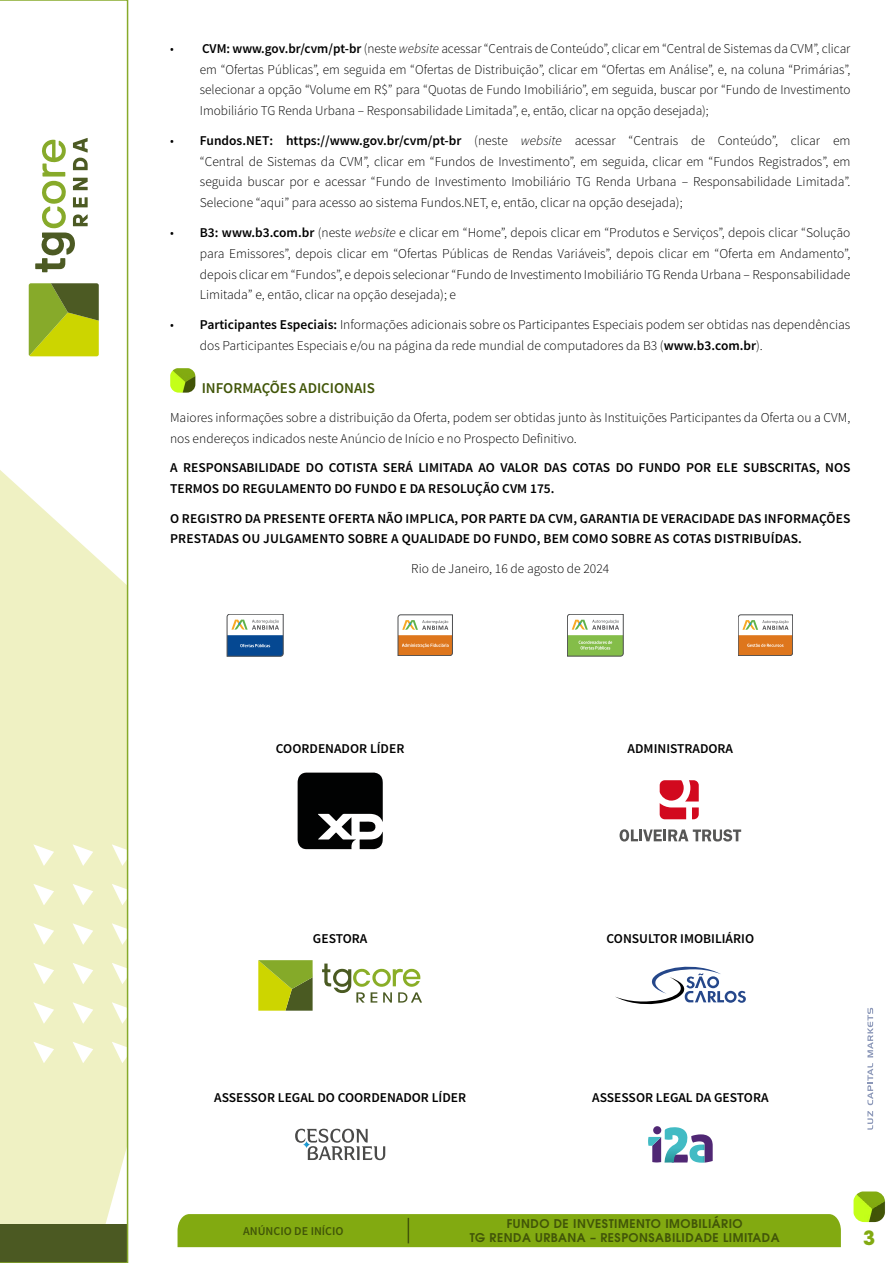
<style>
.page{position:relative;width:893px;height:1263px;background:#fff}
.page>*{position:absolute;margin:0;border:0;box-sizing:border-box;transform-origin:0 0}
.t1{font:700 19.5px "ITC Avant Garde Pro";color:#82aa11}
.t2{font:600 15px "Source Sans Pro";color:#415508}
.t3{font:300 13.5px/20.9px "Source Sans Pro";color:#000;text-align:justify}
.t4{font:600 13.5px/20.9px "Source Sans Pro";color:#000}
.t5{font:600 12px/14.4px "ITC Avant Garde Pro";letter-spacing:.04em;color:#415508;text-align:center}
.t6{font:600 12px "Source Sans Pro";color:#415508}
.s1{font-weight:600}
.s2{font-style:italic}
</style>
<div class="page">
<img style="left:853px;top:1191px;width:32px;height:31px">
<div style="left:178px;top:1214px;width:663px;height:33px;background:#82aa11"></div>
<svg style="left:0;top:0;width:128px;height:1263px"></svg>
<svg style="left:867px;top:1111px;width:6px;height:19px"></svg>
<svg style="left:867px;top:1063px;width:6px;height:42px"></svg>
<svg style="left:867px;top:1008px;width:6px;height:49px"></svg>
<img style="left:170px;top:368px;width:26px;height:25px">
<svg style="left:227px;top:614px;width:56px;height:42px"></svg>
<svg style="left:398px;top:615px;width:55px;height:41px"></svg>
<svg style="left:567px;top:614px;width:56px;height:42px"></svg>
<svg style="left:738px;top:615px;width:55px;height:41px"></svg>
<svg style="left:298px;top:773px;width:85px;height:76px"></svg>
<svg style="left:660px;top:780px;width:39px;height:39px"></svg>
<svg style="left:619px;top:829px;width:122px;height:12px"></svg>
<svg style="left:322px;top:963px;width:100px;height:39px"></svg>
<svg style="left:258px;top:960px;width:55px;height:51px;background:#98ab1c"></svg>
<svg style="left:615px;top:967px;width:131px;height:37px"></svg>
<svg style="left:295px;top:1129px;width:90px;height:31px"></svg>
<svg style="left:648px;top:1127px;width:65px;height:36px"></svg>
<p class="t3" style="left:200px;top:38px;width:652px;text-indent:-30px">• <span class="s1">CVM: www.gov.br/cvm/pt-br</span> (neste <span class="s2">website</span> acessar “Centrais de Conteúdo”, clicar em “Central de Sistemas da CVM”, clicar em “Ofertas Públicas”, em seguida em “Ofertas de Distribuição”, clicar em “Ofertas em Análise”, e, na coluna “Primárias”, selecionar a opção “Volume em R$” para “Quotas de Fundo Imobiliário”, em seguida, buscar por “Fundo de Investimento Imobiliário TG Renda Urbana – Responsabilidade Limitada”, e, então, clicar na opção desejada);</p>
<p class="t3" style="left:200px;top:130px;width:652px;text-indent:-30px">• <span class="s1">Fundos.NET: https://www.gov.br/cvm/pt-br</span> (neste <span class="s2">website</span> acessar “Centrais de Conteúdo”, clicar em “Central de Sistemas da CVM”, clicar em “Fundos de Investimento”, em seguida, clicar em “Fundos Registrados”, em seguida buscar por e acessar “Fundo de Investimento Imobiliário TG Renda Urbana – Responsabilidade Limitada”.<br>Selecione “aqui” para acesso ao sistema Fundos.NET, e, então, clicar na opção desejada);</p>
<p class="t3" style="left:200px;top:222px;width:652px;text-indent:-30px">• <span class="s1">B3: www.b3.com.br</span> (neste <span class="s2">website</span> e clicar em “Home”, depois clicar em “Produtos e Serviços”, depois clicar “Solução para Emissores”, depois clicar em “Ofertas Públicas de Rendas Variáveis”, depois clicar em “Oferta em Andamento”, depois clicar em “Fundos”, e depois selecionar “Fundo de Investimento Imobiliário TG Renda Urbana – Responsabilidade Limitada” e, então, clicar na opção desejada); e</p>
<p class="t3" style="left:200px;top:314px;width:652px;text-indent:-30px">• <span class="s1">Participantes Especiais:</span> Informações adicionais sobre os Participantes Especiais podem ser obtidas nas dependências dos Participantes Especiais e/ou na página da rede mundial de computadores da B3 (<span class="s1">www.b3.com.br</span>).</p>
<p class="t2" style="left:202px;top:378px;width:175px">INFORMAÇÕES ADICIONAIS</p>
<p class="t3" style="left:170px;top:407px;width:682px">Maiores informações sobre a distribuição da Oferta, podem ser obtidas junto às Instituições Participantes da Oferta ou a CVM, nos endereços indicados neste Anúncio de Início e no Prospecto Definitivo.</p>
<p class="t4" style="left:170px;top:458px;width:682px">A RESPONSABILIDADE DO COTISTA SERÁ LIMITADA AO VALOR DAS COTAS DO FUNDO POR ELE SUBSCRITAS, NOS<br>TERMOS DO REGULAMENTO DO FUNDO E DA RESOLUÇÃO CVM 175.</p>
<p class="t4" style="left:170px;top:508px;width:682px">O REGISTRO DA PRESENTE OFERTA NÃO IMPLICA, POR PARTE DA CVM, GARANTIA DE VERACIDADE DAS INFORMAÇÕES<br>PRESTADAS OU JULGAMENTO SOBRE A QUALIDADE DO FUNDO, BEM COMO SOBRE AS COTAS DISTRIBUÍDAS.</p>
<p class="t3" style="left:411px;top:558px;width:200px">Rio de Janeiro, 16 de agosto de 2024</p>
<p class="t4" style="left:276px;top:738px;width:130px">COORDENADOR LÍDER</p>
<p class="t4" style="left:628px;top:738px;width:107px">ADMINISTRADORA</p>
<p class="t4" style="left:313px;top:929px;width:56px">GESTORA</p>
<p class="t4" style="left:607px;top:929px;width:149px">CONSULTOR IMOBILIÁRIO</p>
<p class="t4" style="left:214px;top:1088px;width:254px">ASSESSOR LEGAL DO COORDENADOR LÍDER</p>
<p class="t4" style="left:592px;top:1088px;width:178px">ASSESSOR LEGAL DA GESTORA</p>
<p class="t6" style="left:243px;top:1223px;width:102px">ANÚNCIO DE INÍCIO</p>
<p class="t5" style="left:470px;top:1216px;width:311px">FUNDO DE INVESTIMENTO IMOBILIÁRIO<br>TG RENDA URBANA – RESPONSABILIDADE LIMITADA</p>
<h1 class="t1" style="left:863px;top:1225px;width:14px">3</h1>
</div>
